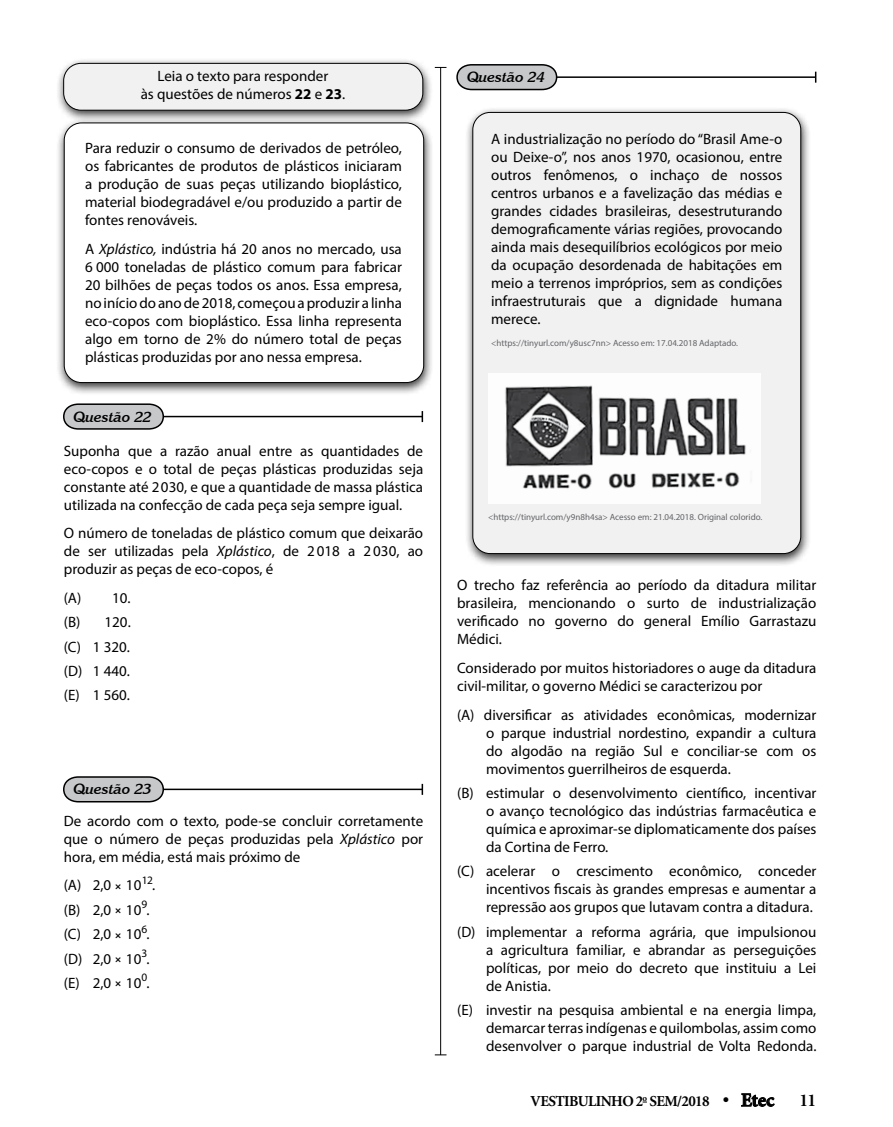
<style>
.page{position:relative;width:893px;height:1127px;background:#fff}
.page>*{position:absolute;margin:0;border:0;box-sizing:border-box;transform-origin:0 0}
.t1{font:700 18px "Minion";color:#000}
.t2{font:700 15.3px "Minion";letter-spacing:-.04em;color:#000}
.t3{font:15px/18px "Myriad Pro";color:#000;text-align:justify}
.t4{font:italic 700 14.7px "Korinna IT Cby BT";color:#000}
.t5{font:9px "Myriad Pro";color:#636466}
.s1{font-weight:700}
.s2{font-style:italic}
.s3{font-family:"Denne Milk Tea"}
.s4{font-family:"Korinna IT Cby BT";font-style:italic;font-size:16.65px}
.s5{font-size:19.2px}
</style>
<div class="page">
<svg style="left:741px;top:1093px;width:34px;height:14px"></svg>
<div style="left:56px;top:117px;width:378px;height:279px;background:#000;opacity:.8"></div>
<div style="left:64px;top:123px;width:360px;height:259px;background:#fff;border-radius:17px"></div>
<div style="left:64px;top:123px;width:360px;height:260px;border:1px solid #000;border-radius:17px"></div>
<div style="left:55px;top:58px;width:378px;height:66px;background:#000;opacity:.8"></div>
<div style="left:64px;top:63px;width:359px;height:47px;background:#f1f1f2;border-radius:17px"></div>
<div style="left:63px;top:63px;width:360px;height:48px;border:1px solid #000;border-radius:17px"></div>
<hr style="left:132px;top:416px;width:290px;height:1px;background:#000">
<svg style="left:63px;top:403px;width:102px;height:27px;background:#b3b4b5"></svg>
<hr style="left:132px;top:788px;width:290px;height:2px;background:#000">
<svg style="left:63px;top:776px;width:102px;height:27px;background:#b3b4b5"></svg>
<hr style="left:440px;top:67px;width:1px;height:988px;background:#000">
<div style="left:465px;top:107px;width:346px;height:460px;background:#000;opacity:.8"></div>
<div style="left:473px;top:112px;width:328px;height:441px;background:#f1f1f2;border-radius:17px"></div>
<img style="left:488px;top:373px;width:272px;height:130px">
<hr style="left:526px;top:76px;width:290px;height:2px;background:#000">
<svg style="left:456px;top:64px;width:102px;height:27px;background:#b3b4b5"></svg>
<p class="t3" style="left:141px;top:67px;width:206px;text-align:center">Leia o texto para responder<br>às questões de números <span class="s1">22</span> e <span class="s1">23</span>.</p>
<p class="t3" style="left:85px;top:139px;width:318px">Para reduzir o consumo de derivados de petróleo, os fabricantes de produtos de plásticos iniciaram a produção de suas peças utilizando bioplástico, material biodegradável e/ou produzido a partir de fontes renováveis.</p>
<p class="t3" style="left:85px;top:240px;width:318px">A <span class="s2">Xplástico,</span> indústria há 20 anos no mercado, usa 6 000 toneladas de plástico comum para fabricar 20 bilhões de peças todos os anos. Essa empresa, no início do ano de 2018, começou a produzir a linha eco-copos com bioplástico. Essa linha representa algo em torno de 2% do número total de peças plásticas produzidas por ano nessa empresa.</p>
<p class="t4" style="left:74px;top:407px;width:80px">Questão 22</p>
<p class="t3" style="left:64px;top:441px;width:361px">Suponha que a razão anual entre as quantidades de eco-copos e o total de peças plásticas produzidas seja constante até 2030, e que a quantidade de massa plástica utilizada na confecção de cada peça seja sempre igual.</p>
<p class="t3" style="left:64px;top:524px;width:361px">O número de toneladas de plástico comum que deixarão de ser utilizadas pela <span class="s2">Xplástico</span>, de 2 018 a 2 030, ao produzir as peças de eco-copos, é</p>
<p class="t3" style="left:64px;top:585px;width:68px;line-height:24.3px">(A) 10. (B) 120. (C) 1 320. (D) 1 440. (E) 1 560.</p>
<p class="t4" style="left:74px;top:780px;width:80px">Questão 23</p>
<p class="t3" style="left:64px;top:811px;width:361px">De acordo com o texto, pode-se concluir corretamente que o número de peças produzidas pela <span class="s2">Xplástico</span> por hora, em média, está mais próximo de</p>
<p class="t3" style="left:64px;top:873px;width:93px;line-height:24.5px;text-align:left">(A) 2,0 <span class="s3">×</span> 10<sup>12</sup>. (B) 2,0 <span class="s3">×</span> 10<sup>9</sup>. (C) 2,0 <span class="s3">×</span> 10<sup>6</sup>. (D) 2,0 <span class="s3">×</span> 10<sup>3</sup>. (E) 2,0 <span class="s3">×</span> 10<sup>0</sup>.</p>
<p class="t4" style="left:467px;top:68px;width:80px">Questão 24</p>
<p class="t3" style="left:491px;top:130px;width:293px">A industrialização no período do “Brasil Ame-o ou Deixe-o”, nos anos 1970, ocasionou, entre outros fenômenos, o inchaço de nossos centros urbanos e a favelização das médias e grandes cidades brasileiras, desestruturando demograficamente várias regiões, provocando ainda mais desequilíbrios ecológicos por meio da ocupação desordenada de habitações em meio a terrenos impróprios, sem as condições infraestruturais que a dignidade humana merece.</p>
<p class="t5" style="left:491px;top:337px;width:248px">&lt;https://tinyurl.com/y8usc7nn&gt; Acesso em: 17.04.2018 Adaptado.</p>
<p class="t5" style="left:488px;top:511px;width:276px">&lt;https://tinyurl.com/y9n8h4sa&gt; Acesso em: 21.04.2018. Original colorido.</p>
<p class="t3" style="left:457px;top:576px;width:361px">O trecho faz referência ao período da ditadura militar brasileira, mencionando o surto de industrialização verificado no governo do general Emílio Garrastazu Médici.</p>
<p class="t3" style="left:457px;top:659px;width:361px">Considerado por muitos historiadores o auge da ditadura civil-militar, o governo Médici se caracterizou por</p>
<p class="t3" style="left:486px;top:705px;width:332px;text-indent:-29px">(A) diversificar as atividades econômicas, modernizar o parque industrial nordestino, expandir a cultura do algodão na região Sul e conciliar-se com os movimentos guerrilheiros de esquerda.</p>
<p class="t3" style="left:486px;top:784px;width:332px;text-indent:-29px">(B) estimular o desenvolvimento científico, incentivar o avanço tecnológico das indústrias farmacêutica e química e aproximar-se diplomaticamente dos países da Cortina de Ferro.</p>
<p class="t3" style="left:486px;top:862px;width:332px;text-indent:-29px">(C) acelerar o crescimento econômico, conceder incentivos fiscais às grandes empresas e aumentar a repressão aos grupos que lutavam contra a ditadura.</p>
<p class="t3" style="left:486px;top:922px;width:332px;text-indent:-29px">(D) implementar a reforma agrária, que impulsionou a agricultura familiar, e abrandar as perseguições políticas, por meio do decreto que instituiu a Lei de Anistia.</p>
<p class="t3" style="left:486px;top:1001px;width:332px;text-indent:-29px">(E) investir na pesquisa ambiental e na energia limpa, demarcar terras indígenas e quilombolas, assim como desenvolver o parque industrial de Volta Redonda.</p>
<p class="t2" style="left:531px;top:1093px;width:245px">VESTIBULINHO 2<sup>o</sup> SEM/2018 <span class="s4">•</span> <span class="s5">Etec</span></p>
<p class="t1" style="left:799px;top:1091px;width:18px">11</p>
</div>
